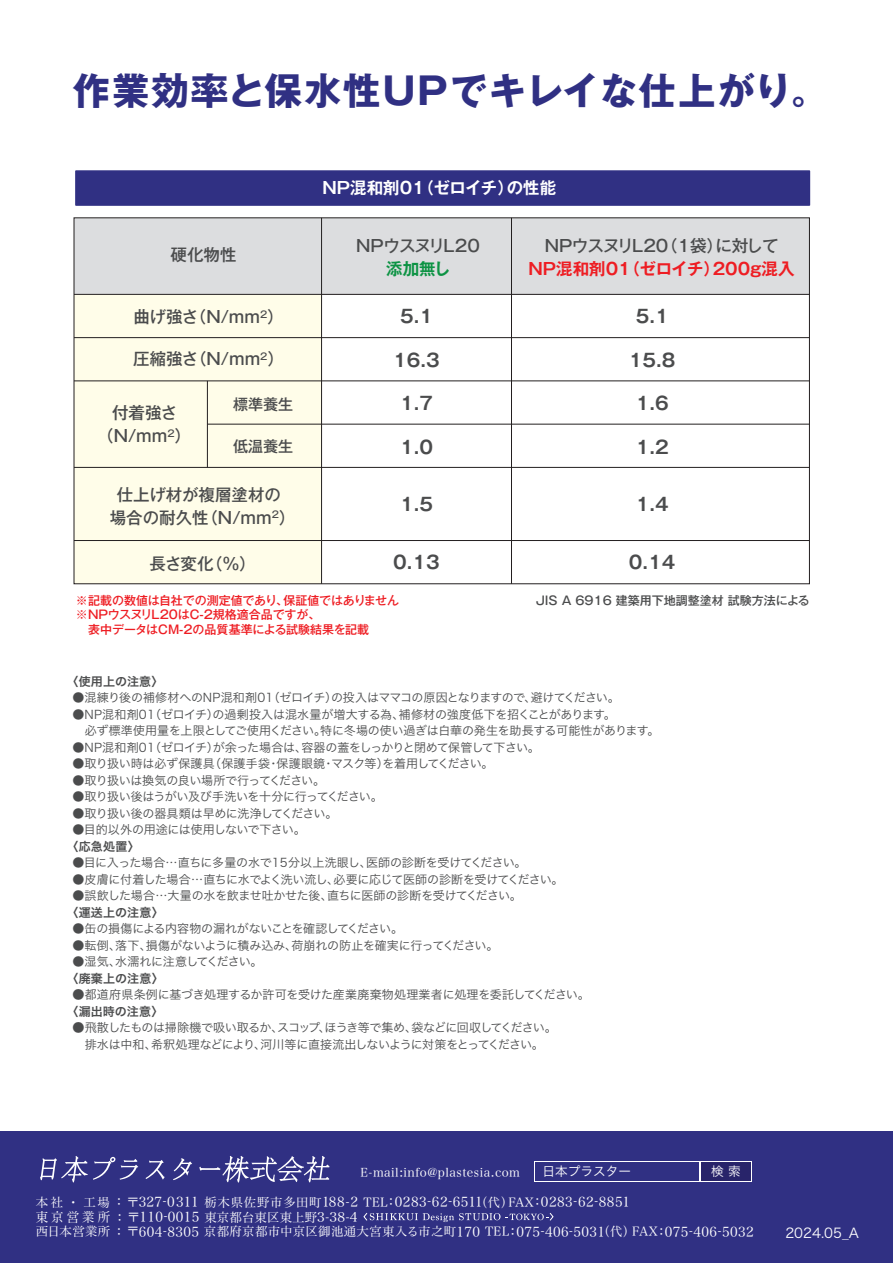
<style>
.page{position:relative;width:893px;height:1263px;background:#fff}
.page>*{position:absolute;margin:0;border:0;box-sizing:border-box;transform-origin:0 0}
.t1{font:700 37.5px "Gothic MB101 Pro";letter-spacing:.045em;color:#303083}
.t2{font:700 18px "Gothic MB101 Pro De";color:#4b4c4d}
.t3{font:500 16.5px/22.5px "Gothic MB101 Pro";color:#4b4c4d;text-align:center}
.t4{font:500 16.5px "Gothic MB101 Pro";letter-spacing:-.04em;color:#4b4c4d}
.t5{font:700 16.5px "Gothic MB101 Pro De";color:#ee1d23}
.t6{font:700 16.5px "Gothic MB101 Pro De";color:#fff}
.t7{font:700 16.5px "Gothic MB101 Pro De";color:#0d9344}
.t8{font:500 15px "Gothic MB101 Pro";color:#4b4c4d}
.t9{font:13.65px "Hira Min Pro W3";letter-spacing:.03em;color:#fff;scale:.94 1}
.t10{font:13.5px "Hira Kaku Pro W3";color:#fff}
.t11{font:13.2px "Hira Min Pro W3";letter-spacing:.255em;color:#fff;scale:.94 1}
.t12{font:12.6px "Hira Kaku Pro W3";color:#fff}
.t13{font:12.45px "Hira Min Pro W3";letter-spacing:.03em;color:#fff}
.t14{font:12px/16.5px "Hira Kaku Pro W3";letter-spacing:-.025em;color:#4b4c4d}
.t15{font:12px/16.5px "Hira Kaku Pro W3";letter-spacing:-.05em;color:#4b4c4d}
.t16{font:500 12px/14.2px "Gothic MB101 Pro";letter-spacing:-.005em;color:#ee1d23}
.t17{font:12px "Hira Kaku Pro W6";letter-spacing:.015em;color:#4b4c4d}
.t18{font:12px "Hira Min Pro W3";letter-spacing:.04em;color:#fff}
.t19{font:500 12px "Gothic MB101 Pro";color:#4b4c4d}
.t20{font:12px "Hira Kaku Pro W3";letter-spacing:-.045em;color:#4b4c4d}
.s1{font-family:"Koz Go Pr 6 N";font-weight:400}
.s2{font-family:"Koz Go Pr 6 N"}
.s3{font-size:12.45px}
.s4{font-size:13.65px}
</style>
<div class="page">
<div style="left:0;top:1131px;width:893px;height:132px;background:#303083"></div>
<div style="left:534px;top:1161px;width:218px;height:20px;background:linear-gradient(to bottom,#fff,#fff)"></div>
<div style="left:536px;top:1162px;width:163px;height:18px;background:#303083"></div>
<div style="left:701px;top:1162px;width:50px;height:18px;background:#28246a"></div>
<svg style="left:40px;top:1156px;width:98px;height:26px"></svg>
<svg style="left:146px;top:1160px;width:19px;height:20px"></svg>
<svg style="left:173px;top:1158px;width:19px;height:22px"></svg>
<svg style="left:199px;top:1156px;width:130px;height:26px"></svg>
<svg style="left:363px;top:1213px;width:137px;height:9px"></svg>
<svg style="left:506px;top:1213px;width:48px;height:8px"></svg>
<div style="left:74px;top:218px;width:735px;height:76px;background:#dcdddf"></div>
<div style="left:74px;top:294px;width:248px;height:290px;background:#fffde9"></div>
<div style="left:75px;top:170px;width:735px;height:36px;background:#303083;border:2px solid #303083"></div>
<hr style="left:74px;top:294px;width:735px;height:1px;background:#231f20">
<hr style="left:74px;top:337px;width:735px;height:1px;background:#231f20">
<hr style="left:74px;top:380px;width:735px;height:1px;background:#231f20">
<hr style="left:207px;top:424px;width:602px;height:1px;background:#231f20">
<hr style="left:74px;top:467px;width:735px;height:1px;background:#231f20">
<hr style="left:74px;top:540px;width:735px;height:1px;background:#231f20">
<hr style="left:321px;top:218px;width:1px;height:366px;background:#231f20">
<hr style="left:207px;top:381px;width:1px;height:86px;background:#231f20">
<hr style="left:511px;top:218px;width:1px;height:366px;background:#231f20">
<h1 class="t1" style="left:73px;top:60px;width:757px">作業効率と保水性UPでキレイな仕上がり。</h1>
<h3 class="t3" style="left:171px;top:242px;width:67px">硬化物性</h3>
<h3 class="t3" style="left:133px;top:304px;width:152px">曲げ強さ（N/mm<sup>2</sup>）</h3>
<h3 class="t3" style="left:133px;top:346px;width:152px">圧縮強さ（N/mm<sup>2</sup>）</h3>
<p class="t8" style="left:233px;top:392px;width:61px">標準養生</p>
<p class="t8" style="left:233px;top:434px;width:61px">低温養生</p>
<h3 class="t3" style="left:110px;top:481px;width:187px">仕上げ材が複層塗材の<br>場合の耐久性（N/mm<sup>2</sup>）</h3>
<h3 class="t3" style="left:149px;top:550px;width:108px">長さ変化（％）</h3>
<h3 class="t3" style="left:97px;top:400px;width:95px;line-height:23px">付着強さ（N/mm<sup>2</sup>）</h3>
<h3 class="t6" style="left:322px;top:174px;width:235px">NP混和剤01（ゼロイチ）の性能</h3>
<h3 class="t4" style="left:356px;top:232px;width:125px">NPウスヌリL20</h3>
<h3 class="t7" style="left:386px;top:255px;width:66px">添加無し</h3>
<h3 class="t4" style="left:545px;top:232px;width:235px">NPウスヌリL20（1袋）に対して</h3>
<h3 class="t5" style="left:528px;top:255px;width:268px">NP混和剤01（ゼロイチ）200g混入</h3>
<h2 class="t2" style="left:400px;top:302px;width:34px">5.1</h2>
<h2 class="t2" style="left:393px;top:345px;width:48px">16.3</h2>
<h2 class="t2" style="left:400px;top:389px;width:34px">1.7</h2>
<h2 class="t2" style="left:400px;top:432px;width:34px">1.0</h2>
<h2 class="t2" style="left:636px;top:302px;width:34px">5.1</h2>
<h2 class="t2" style="left:629px;top:345px;width:48px">15.8</h2>
<h2 class="t2" style="left:636px;top:389px;width:34px">1.6</h2>
<h2 class="t2" style="left:636px;top:432px;width:34px">1.2</h2>
<h2 class="t2" style="left:400px;top:489px;width:34px">1.5</h2>
<h2 class="t2" style="left:636px;top:489px;width:34px">1.4</h2>
<h2 class="t2" style="left:393px;top:548px;width:48px">0.13</h2>
<h2 class="t2" style="left:629px;top:548px;width:48px">0.14</h2>
<p class="t16" style="left:76px;top:592px;width:325px">※記載の数値は自社での測定値であり、保証値ではありません<span class="s1">※</span>NPウスヌリL20はC-2規格適合品ですが、<br>　表中データはCM-2の品質基準による試験結果を記載</p>
<p class="t19" style="left:536px;top:590px;width:276px">JIS A 6916 建築用下地調整塗材 試験方法による</p>
<p class="t17" style="left:67px;top:670px;width:99px">〈使用上の注意〉</p>
<p class="t14" style="left:72px;top:689px;width:549px">●混練り後の補修材へのNP混和剤01（ゼロイチ）の投入はママコの原因となりますので、避けてください。</p>
<p class="t14" style="left:72px;top:705px;width:588px">●NP混和剤01（ゼロイチ）の過剰投入は混水量が増大する為、補修材の強度低下を招くことがあります。<br>　必ず標準使用量を上限としてご使用ください。特に冬場の使い過ぎは白華の発生を助長する可能性があります。</p>
<p class="t14" style="left:72px;top:738px;width:469px">●NP混和剤01（ゼロイチ）が余った場合は、容器の蓋をしっかりと閉めて保管して下さい。</p>
<p class="t14" style="left:72px;top:755px;width:423px">●取り扱い時は必ず保護具（保護手袋・保護眼鏡・マスク等）を着用してください。</p>
<p class="t14" style="left:72px;top:771px;width:254px">●取り扱いは換気の良い場所で行ってください。</p>
<p class="t14" style="left:72px;top:788px;width:312px">●取り扱い後はうがい及び手洗いを十分に行ってください。</p>
<p class="t14" style="left:72px;top:804px;width:266px">●取り扱い後の器具類は早めに洗浄してください。</p>
<p class="t14" style="left:72px;top:821px;width:235px">●目的以外の用途には使用しないで下さい。</p>
<p class="t17" style="left:67px;top:835px;width:75px">〈応急処置〉</p>
<p class="t14" style="left:72px;top:854px;width:456px">●目に入った場合…直ちに多量の水で15分以上洗眼し、医師の診断を受けてください。</p>
<p class="t14" style="left:72px;top:870px;width:493px">●皮膚に付着した場合…直ちに水でよく洗い流し、必要に応じて医師の診断を受けてください。</p>
<p class="t14" style="left:72px;top:887px;width:451px">●誤飲した場合…大量の水を飲ませ吐かせた後、直ちに医師の診断を受けてください。</p>
<p class="t17" style="left:67px;top:901px;width:99px">〈運送上の注意〉</p>
<p class="t14" style="left:72px;top:920px;width:332px">●缶の損傷による内容物の漏れがないことを確認してください。</p>
<p class="t14" style="left:72px;top:936px;width:428px">●転倒、落下、損傷がないように積み込み、荷崩れの防止を確実に行ってください。</p>
<p class="t20" style="left:72px;top:951px;width:192px">●湿気、水濡れに注意してください。</p>
<p class="t17" style="left:67px;top:967px;width:99px">〈廃棄上の注意〉</p>
<p class="t14" style="left:73px;top:986px;width:519px"><span class="s2">●</span>都道府県条例に基づき処理するか許可を受けた産業廃棄物処理業者に処理を委託してください。</p>
<p class="t17" style="left:67px;top:1000px;width:98px">〈漏出時の注意〉</p>
<p class="t15" style="left:73px;top:1019px;width:486px"><span class="s2">●</span>飛散したものは掃除機で吸い取るか、スコップ、ほうき等で集め、袋などに回収してください。　排水は中和、希釈処理などにより、河川等に直接流出しないように対策をとってください。</p>
<p class="t18" style="left:360px;top:1162px;width:161px">E-mail:info@plastesia.com</p>
<p class="t12" style="left:543px;top:1160px;width:90px">日本プラスター</p>
<p class="t12" style="left:711px;top:1160px;width:31px">検 索</p>
<p class="t9" style="left:36px;top:1190px;width:509px"><span class="s3">本社 ・ 工場 : 〒</span>327-0311 <span class="s3">栃木県佐野市多田町</span>188-2 <span class="s3">TEL:</span>0283-62-651<span class="s3">（代）</span></p>
<p class="t9" style="left:475px;top:1190px;width:10px">1</p>
<p class="t9" style="left:508px;top:1190px;width:131px"><span class="s3">FAX:</span>0283-62-8851</p>
<p class="t11" style="left:36px;top:1206px;width:344px">東京営業所 <span class="s3">: 〒</span><span class="s4">110-0015</span> <span class="s3">東京都台東区東上野</span>3-38-4</p>
<p class="t13" style="left:36px;top:1221px;width:601px">西日本営業所 : 〒<span class="s4">604-8305</span> 京都府京都市中京区御池通大宮東入る市之町<span class="s4">170</span> TEL:<span class="s4">075-406-503</span>（代）</p>
<p class="t9" style="left:598px;top:1220px;width:10px">1</p>
<p class="t9" style="left:632px;top:1220px;width:131px"><span class="s3">FAX:</span>075-406-5032</p>
<p class="t10" style="left:785px;top:1221px;width:75px">2024.05_A</p>
</div>
